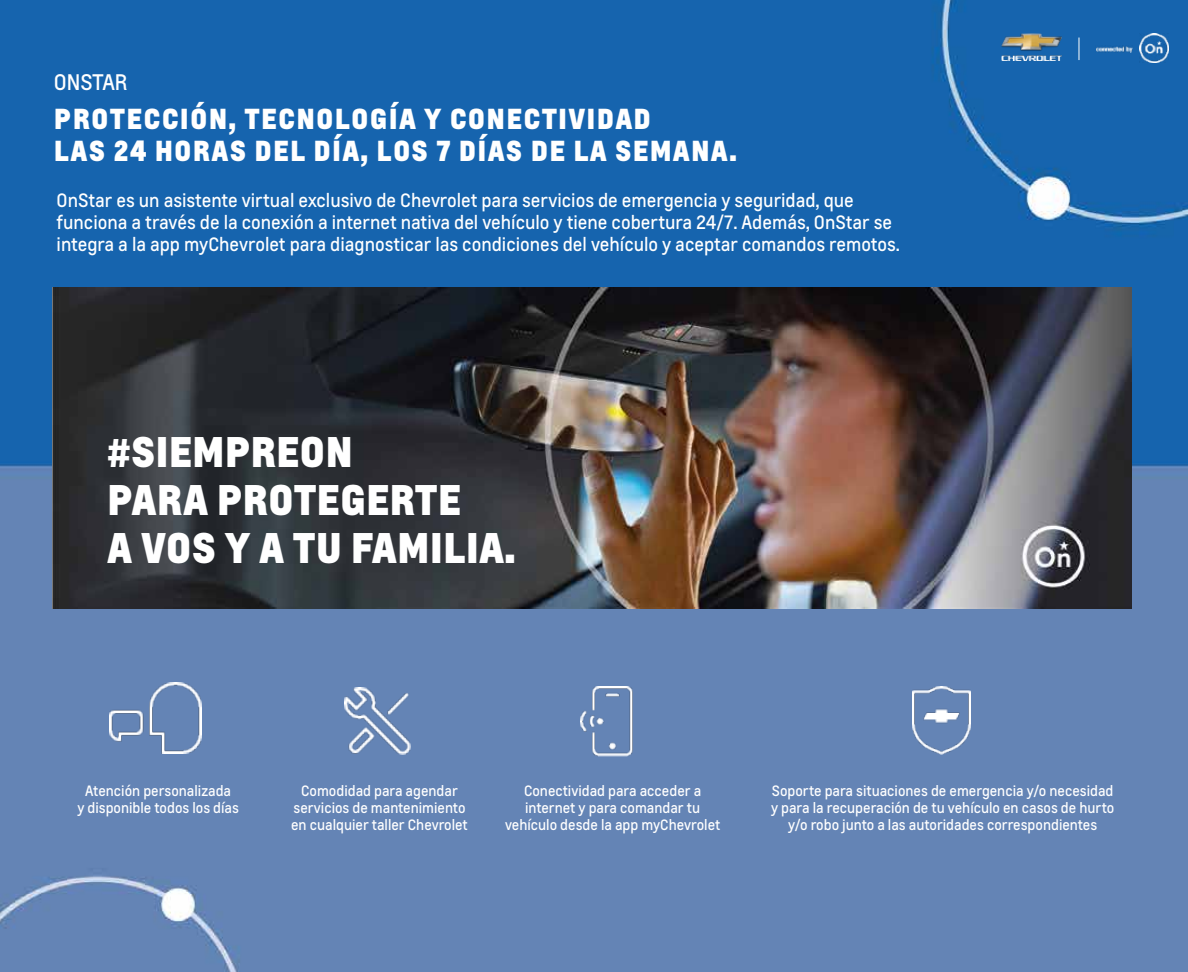
<style>
.page{position:relative;width:1188px;height:972px;background:#fff}
.page>*{position:absolute;margin:0;border:0;box-sizing:border-box;transform-origin:0 0}
.t1{font:800 39.9px/48px "Louis";color:#fff}
.t2{font:800 27px/32.4px "Louis";letter-spacing:.045em;color:#fff}
.t3{font:21px "Louis";color:#fff}
.t4{font:18px/21.6px "Louis";color:#fff}
.t5{font:13.95px/16.8px "Louis";color:#fff;text-align:center}
</style>
<div class="page">
<img style="left:0;top:0;width:1188px;height:972px">
<img style="left:53px;top:287px;width:1079px;height:322px">
<img style="left:110px;top:683px;width:91px;height:70px">
<img style="left:344px;top:688px;width:66px;height:66px">
<img style="left:581px;top:687px;width:52px;height:69px">
<img style="left:912px;top:686px;width:58px;height:69px">
<img style="left:1002px;top:33px;width:59px;height:28px">
<svg style="left:1079px;top:38px;width:1px;height:22px"></svg>
<img style="left:1096px;top:45px;width:37px;height:8px">
<img style="left:1140px;top:34px;width:29px;height:29px">
<h3 class="t3" style="left:54px;top:69px;width:75px">ONSTAR</h3>
<h2 class="t2" style="left:54px;top:102px;width:685px">PROTECCIÓN, TECNOLOGÍA Y CONECTIVIDAD<br>LAS 24 HORAS DEL DÍA, LOS 7 DÍAS DE LA SEMANA.</h2>
<p class="t4" style="left:57px;top:190px;width:845px">OnStar es un asistente virtual exclusivo de Chevrolet para servicios de emergencia y seguridad, que funciona a través de la conexión a internet nativa del vehículo y tiene cobertura 24/7. Además, OnStar se integra a la app myChevrolet para diagnosticar las condiciones del vehículo y aceptar comandos remotos.</p>
<h1 class="t1" style="left:107px;top:427px;width:410px">#SIEMPREON<br>PARA PROTEGERTE<br>A VOS Y A TU FAMILIA.</h1>
<p class="t5" style="left:77px;top:783px;width:163px">Atención personalizada<br>y disponible todos los días</p>
<p class="t5" style="left:771px;top:783px;width:345px">Soporte para situaciones de emergencia y/o necesidad y para la recuperación de tu vehículo en casos de hurto y/o robo junto a las autoridades correspondientes</p>
<p class="t5" style="left:291px;top:783px;width:178px">Comodidad para agendar servicios de mantenimiento en cualquier taller Chevrolet</p>
<p class="t5" style="left:505px;top:783px;width:217px">Conectividad para acceder a internet y para comandar tu vehículo desde la app myChevrolet</p>
</div>
